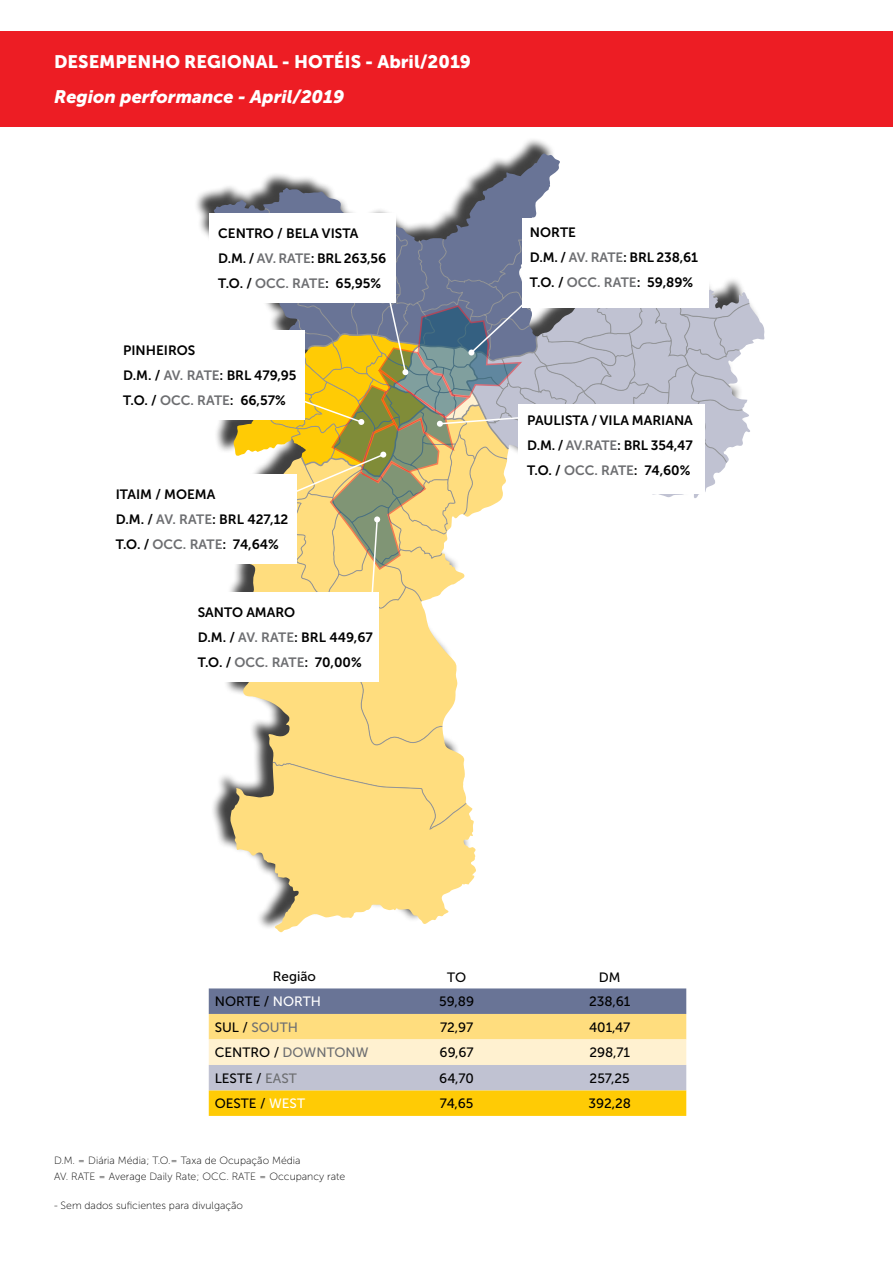
<style>
.page{position:relative;width:893px;height:1263px;background:#fff}
.page>*{position:absolute;margin:0;border:0;box-sizing:border-box;transform-origin:0 0}
.t1{font:18px "Museo Sans 900";color:#fff}
.t2{font:italic 18px "Museo Sans 900";color:#fff}
.t3{font:13.5px/25px "Museo Sans 700";color:#000}
.t4{font:13.5px "Museo Sans 500";color:#000}
.t5{font:13.5px "Museo Sans 500";color:#6d6e71}
.t6{font:10.5px/16px "Museo Sans 100";color:#000}
.s1{color:#6d6e71}
.s2{color:#fff}
.s3{color:#000}
</style>
<div class="page">
<div style="left:0;top:31px;width:893px;height:95px;background:#ed1d24"></div>
<svg style="left:230px;top:776px;width:246px;height:157px"></svg>
<svg style="left:247px;top:751px;width:229px;height:79px;background:#f6d885"></svg>
<svg style="left:209px;top:988px;width:477px;height:128px;background:#d4c38c"></svg>
<svg style="left:212px;top:152px;width:553px;height:599px"></svg>
<h1 class="t1" style="left:54px;top:51px;width:418px">DESEMPENHO REGIONAL - HOTÉIS - Abril/2019</h1>
<h1 class="t2" style="left:54px;top:86px;width:292px">Region performance - April/2019</h1>
<p class="t3" style="left:218px;top:221px;width:169px">CENTRO / BELA VISTA<br>D.M. / <span class="s1">AV. RATE</span>: BRL 263,56<br>T.O. / <span class="s1">OCC. RATE</span>: 65,95%</p>
<p class="t3" style="left:530px;top:220px;width:170px">NORTE<br>D.M. / <span class="s1">AV. RATE</span>: BRL 238,61<br>T.O. / <span class="s1">OCC. RATE</span>: 59,89%</p>
<p class="t3" style="left:123px;top:338px;width:175px">PINHEIROS<br>D.M. / <span class="s1">AV. RATE</span>: BRL 479,95<br>T.O. / <span class="s1">OCC. RATE</span>: 66,57%</p>
<p class="t3" style="left:116px;top:481px;width:174px">ITAIM / MOEMA<br>D.M. / <span class="s1">AV. RATE</span>: BRL 427,12<br>T.O. / <span class="s1">OCC. RATE</span>: 74,64%</p>
<p class="t3" style="left:198px;top:600px;width:177px">SANTO AMARO<br>D.M. / <span class="s1">AV. RATE</span>: BRL 449,67<br>T.O. / <span class="s1">OCC. RATE</span>: 70,00%</p>
<p class="t3" style="left:527px;top:408px;width:167px;text-align:justify">PAULISTA / VILA MARIANA D.M. / <span class="s1">AV.RATE</span>: BRL 354,47<br>T.O. / <span class="s1">OCC. RATE</span>: 74,60%</p>
<p class="t4" style="left:273px;top:969px;width:45px">Região</p>
<p class="t4" style="left:447px;top:970px;width:20px">TO</p>
<p class="t4" style="left:599px;top:970px;width:23px">DM</p>
<p class="t4" style="left:215px;top:994px;width:108px">NORTE / <span class="s2">NORTH</span></p>
<p class="t4" style="left:439px;top:994px;width:36px">59,89</p>
<p class="t4" style="left:589px;top:994px;width:43px">238,61</p>
<p class="t5" style="left:215px;top:1020px;width:85px"><span class="s3">SUL /</span> SOUTH</p>
<p class="t4" style="left:440px;top:1020px;width:35px">72,97</p>
<p class="t4" style="left:589px;top:1020px;width:43px">401,47</p>
<p class="t5" style="left:215px;top:1045px;width:155px"><span class="s3">CENTRO /</span> DOWNTONW</p>
<p class="t4" style="left:440px;top:1045px;width:36px">69,67</p>
<p class="t4" style="left:589px;top:1045px;width:42px">298,71</p>
<p class="t4" style="left:215px;top:1071px;width:83px">LESTE / <span class="s1">EAST</span></p>
<p class="t4" style="left:439px;top:1071px;width:36px">64,70</p>
<p class="t4" style="left:590px;top:1071px;width:42px">257,25</p>
<p class="t4" style="left:215px;top:1096px;width:92px">OESTE / <span class="s2">WEST</span></p>
<p class="t4" style="left:440px;top:1096px;width:35px">74,65</p>
<p class="t4" style="left:588px;top:1096px;width:44px">392,28</p>
<p class="t6" style="left:54px;top:1153px;width:293px">D.M. = Diária Média; T.O.= Taxa de Ocupação Média<br>AV. RATE = Average Daily Rate; OCC. RATE = Occupancy rate</p>
<p class="t6" style="left:54px;top:1197px;width:191px">- Sem dados suficientes para divulgação</p>
</div>
